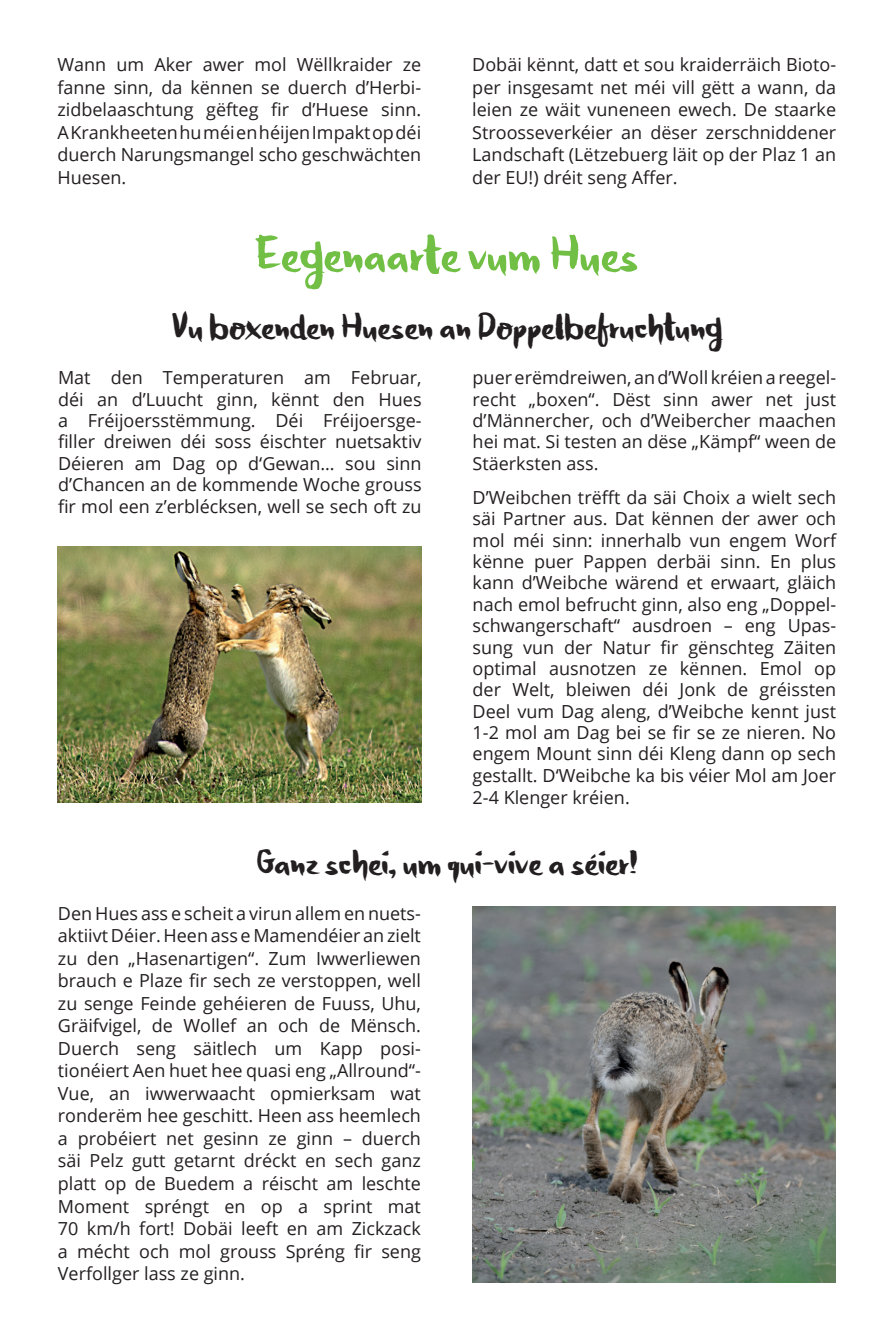
<style>
.page{position:relative;width:893px;height:1340px;background:#fff}
.page>*{position:absolute;margin:0;border:0;box-sizing:border-box;transform-origin:0 0}
.t1{font:63px "Honeyvoid DEMO";color:#71bf44}
.t2{font:45px "Honeyvoid DEMO";color:#231f20}
.t3{font:18px/22.5px "Open Sans";color:#231f20;text-align:justify}
</style>
<div class="page">
<img style="left:58px;top:546px;width:364px;height:256px">
<img style="left:472px;top:906px;width:364px;height:376px">
<p class="t3" style="left:57px;top:53px;width:365px">Wann um Aker awer mol Wëllkraider ze fanne sinn, da kënnen se duerch d’Herbi&shy;zidbelaaschtung gëfteg fir d’Huese sinn.<br>A Krankheeten hu méi en héijen Impakt op déi duerch Narungsmangel scho geschwächten Huesen.</p>
<p class="t3" style="left:472px;top:53px;width:365px">Dobäi kënnt, datt et sou kraiderräich Bioto&shy;per insgesamt net méi vill gëtt a wann, da leien ze wäit vuneneen ewech. De staarke Stroosseverkéier an dëser zerschniddener Landschaft (Lëtzebuerg läit op der Plaz 1 an der EU!) dréit seng Affer.</p>
<h1 class="t1" style="left:256px;top:223px;width:384px">Eegenaarte vum Hues</h1>
<h2 class="t2" style="left:172px;top:304px;width:552px">Vu boxenden Huesen an Doppelbefruchtung</h2>
<p class="t3" style="left:58px;top:366px;width:365px;line-height:21.4px">Mat den Temperaturen am Februar, déi an d’Luucht ginn, kënnt den Hues a Fréijoersstëmmung. Déi Fréijoersge&shy;filler dreiwen déi soss éischter nuetsaktiv Déieren am Dag op d‘Gewan… sou sinn d’Chancen an de kommende Woche grouss fir mol een z’erblécksen, well se sech oft zu</p>
<p class="t3" style="left:473px;top:366px;width:365px;line-height:21.4px">puer erëmdreiwen, an d’Woll kréien a reegel&shy;recht „boxen“. Dëst sinn awer net just d’Männercher, och d’Weibercher maachen hei mat. Si testen an dëse „Kämpf“ ween de Stäerksten ass.</p>
<p class="t3" style="left:473px;top:486px;width:365px;line-height:21.4px">D’Weibchen trëfft da säi Choix a wielt sech säi Partner aus. Dat kënnen der awer och mol méi sinn: innerhalb vun engem Worf kënne puer Pappen derbäi sinn. En plus kann d’Weibche wärend et erwaart, gläich nach emol befrucht ginn, also eng „Doppel&shy;schwangerschaft“ ausdroen – eng Upas&shy;sung vun der Natur fir gënschteg Zäiten optimal ausnotzen ze kënnen. Emol op der Welt, bleiwen déi Jonk de gréissten Deel vum Dag aleng, d’Weibche kennt just 1-2 mol am Dag bei se fir se ze nieren. No engem Mount sinn déi Kleng dann op sech gestallt. D‘Weibche ka bis véier Mol am Joer 2-4 Klenger kréien.</p>
<h2 class="t2" style="left:256px;top:840px;width:383px">Ganz schei, um qui-vive a séier!</h2>
<p class="t3" style="left:58px;top:901px;width:365px">Den Hues ass e scheit a virun allem en nuets&shy;aktiivt Déier. Heen ass e Mamendéier an zielt zu den „Hasenartigen“. Zum Iwwerliewen brauch e Plaze fir sech ze verstoppen, well zu senge Feinde gehéieren de Fuuss, Uhu, Gräifvigel, de Wollef an och de Mënsch.<br>Duerch seng säitlech um Kapp posi&shy;tionéiert Aen huet hee quasi eng „Allround“- Vue, an iwwerwaacht opmierksam wat ronderëm hee geschitt. Heen ass heemlech a probéiert net gesinn ze ginn – duerch säi Pelz gutt getarnt dréckt en sech ganz platt op de Buedem a réischt am leschte Moment spréngt en op a sprint mat 70 km/h fort! Dobäi leeft en am Zickzack a mécht och mol grouss Spréng fir seng Verfollger lass ze ginn.</p>
</div>
